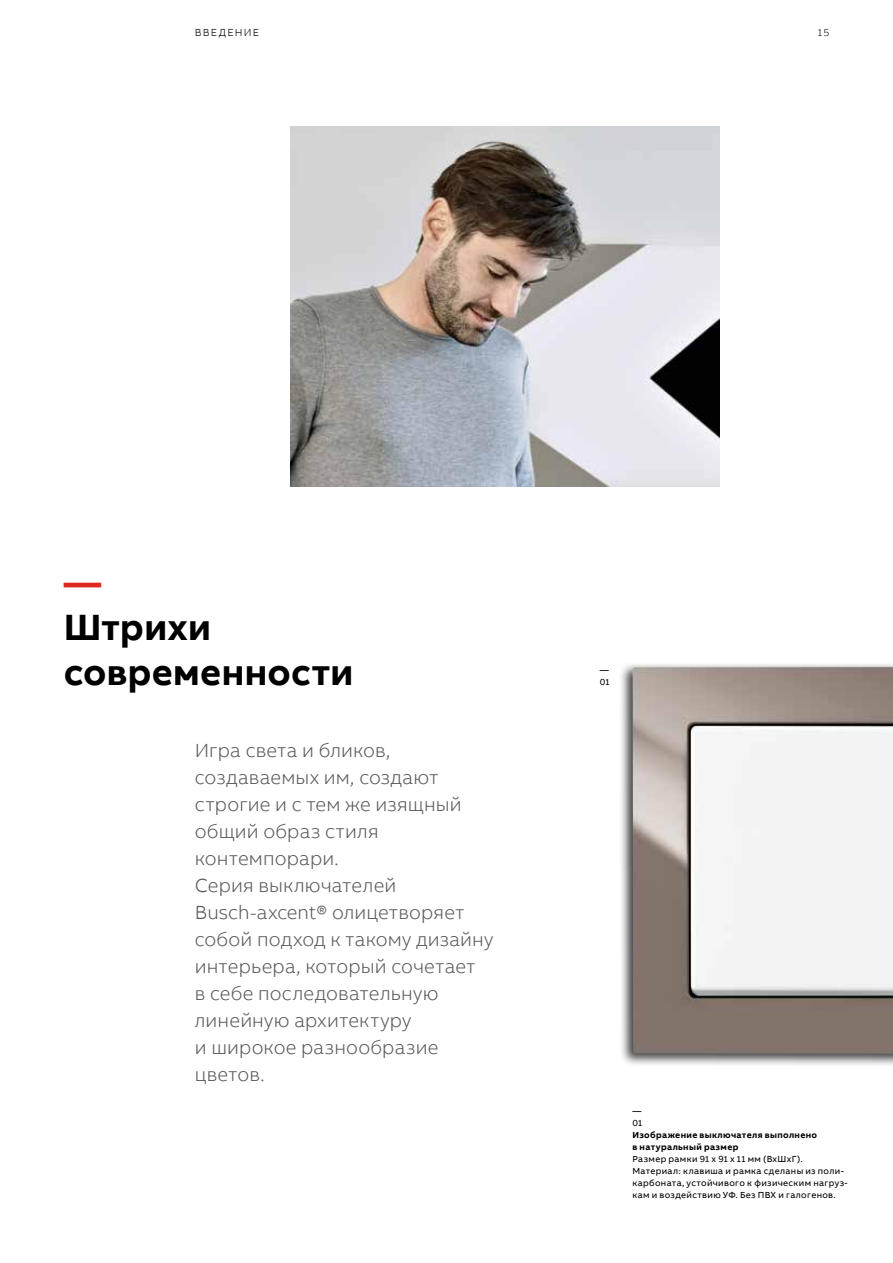
<style>
.page{position:relative;width:893px;height:1263px;background:#fff}
.page>*{position:absolute;margin:0;border:0;box-sizing:border-box;transform-origin:0 0}
.t1{font:37.5px/45px "AB Bvoice Bold CYR";letter-spacing:.005em;color:#000}
.t2{font:37.5px "AB Bvoice Bold CYR";color:#de2920}
.t3{font:19.5px/27px "AB Bvoice Light CYR";letter-spacing:.005em;color:#5a5a59}
.t4{font:10.5px "AB Bvoice Light CYR";letter-spacing:.12em;color:#000}
.t5{font:9px/12px "AB Bvoice Regular CYR";letter-spacing:.035em;color:#000}
.t6{font:9px/12px "AB Bvoice Bold CYR";letter-spacing:.04em;color:#000}
</style>
<div class="page">
<div style="left:619px;top:662px;width:274px;height:405px;background:#000;opacity:.75"></div>
<img style="left:632px;top:667px;width:261px;height:387px">
<img style="left:291px;top:127px;width:428px;height:360px">
<p class="t4" style="left:195px;top:26px;width:66px">ВВЕДЕНИЕ</p>
<p class="t4" style="left:818px;top:26px;width:13px">15</p>
<h1 class="t2" style="left:64px;top:558px;width:39px">—</h1>
<h1 class="t1" style="left:64px;top:605px;width:291px">Штрихи современности</h1>
<p class="t3" style="left:195px;top:737px;width:300px">Игра света и бликов, создаваемых им, создают строгие и с тем же изящный общий образ стиля контемпорари.<br>Серия выключателей<br>Busch-axcent® олицетворяет собой подход к такому дизайну интерьера, который сочетает<br>в себе последовательную линейную архитектуру<br>и широкое разнообразие цветов.</p>
<p class="t5" style="left:600px;top:664px;width:11px">—<br>01</p>
<p class="t5" style="left:632px;top:1105px;width:11px">—<br>01</p>
<p class="t6" style="left:632px;top:1129px;width:186px">Изображение выключателя выполнено в натуральный размер</p>
<p class="t5" style="left:632px;top:1153px;width:217px">Размер рамки 91 х 91 х 11 мм (ВхШхГ).<br>Материал: клавиша и рамка сделаны из поли&shy;карбоната, устойчивого к физическим нагруз&shy;кам и воздействию УФ. Без ПВХ и галогенов.</p>
</div>
